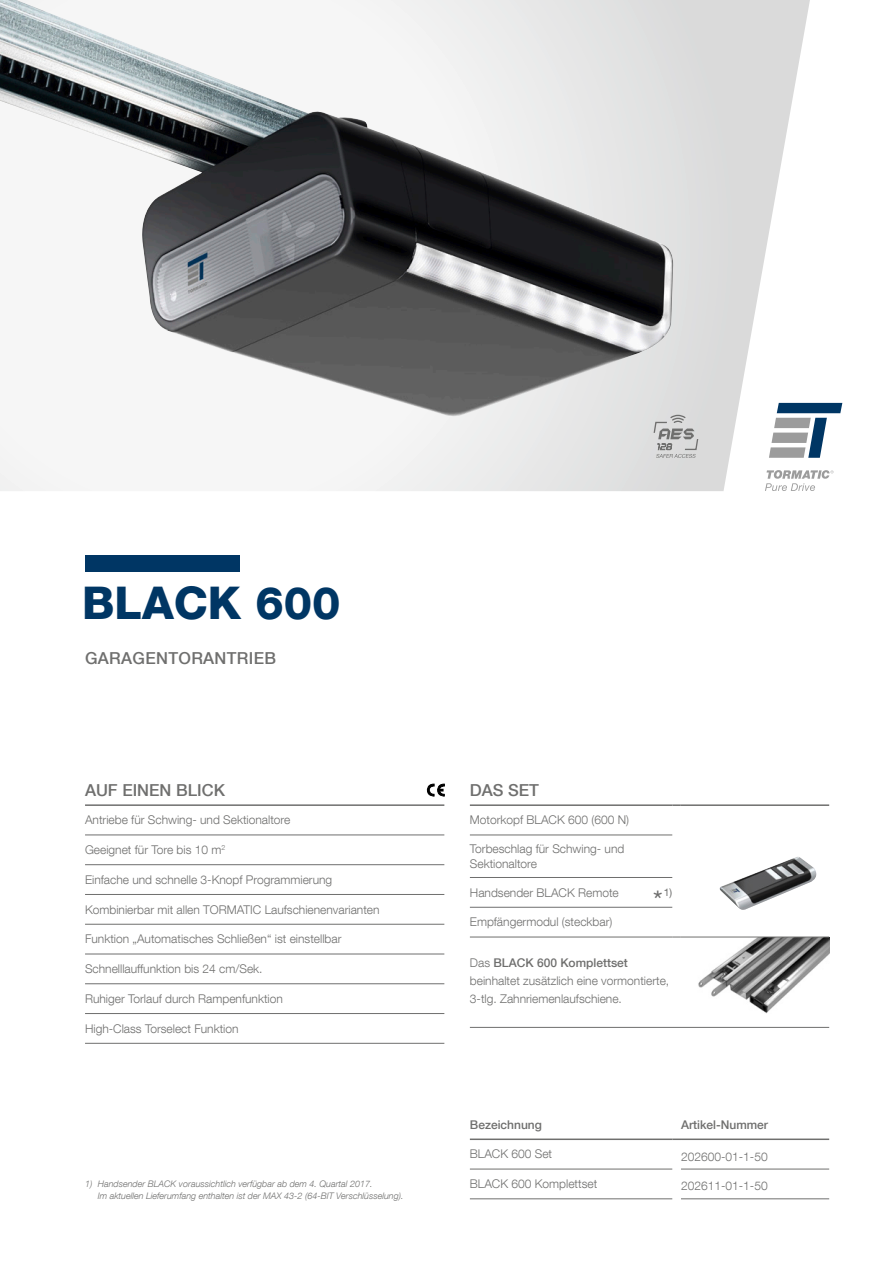
<style>
.page{position:relative;width:893px;height:1263px;background:#fff}
.page>*{position:absolute;margin:0;border:0;box-sizing:border-box;transform-origin:0 0}
.t1{font:800 45px "Helvetica Neue LT Com";color:#003664}
.t2{font:27px "Helvetica Neue LT Com";color:#6f6f6e}
.t3{font:500 16.5px "Helvetica Neue LT Com";letter-spacing:.02em;color:#6f6f6e}
.t4{font:500 16.5px "Helvetica Neue LT Com";color:#6f6f6e}
.t5{font:300 12px/18px "Helvetica Neue LT Com";color:#6f6f6e}
.t6{font:500 12px "Helvetica Neue LT Com";color:#6f6f6e}
.t7{font:10.5px "Helvetica Neue LT Com";color:#6f6f6e}
.t8{font:italic 300 9px/12px "Helvetica Neue LT Com";color:#6f6f6e}
.s1{font-weight:500}
</style>
<div class="page">
<img style="left:698px;top:938px;width:131px;height:76px">
<svg style="left:810px;top:403px;width:32px;height:55px"></svg>
<svg style="left:810px;top:470px;width:23px;height:21px"></svg>
<svg style="left:0;top:0;width:810px;height:491px"></svg>
<hr style="left:470px;top:804px;width:202px;height:2px;background:#6f6f6e">
<hr style="left:681px;top:804px;width:148px;height:2px;background:#6f6f6e">
<hr style="left:681px;top:937px;width:148px;height:1px;background:#6f6f6e">
<hr style="left:470px;top:834px;width:202px;height:1px;background:#6f6f6e">
<hr style="left:470px;top:877px;width:202px;height:1px;background:#6f6f6e">
<hr style="left:470px;top:907px;width:202px;height:1px;background:#6f6f6e">
<hr style="left:470px;top:937px;width:202px;height:1px;background:#6f6f6e">
<svg style="left:672px;top:804px;width:9px;height:2px"></svg>
<hr style="left:470px;top:1169px;width:202px;height:1px;background:#6f6f6e">
<hr style="left:681px;top:1169px;width:148px;height:1px;background:#6f6f6e">
<hr style="left:470px;top:1198px;width:202px;height:1px;background:#6f6f6e">
<hr style="left:681px;top:1198px;width:148px;height:1px;background:#6f6f6e">
<hr style="left:470px;top:1138px;width:202px;height:2px;background:#6f6f6e">
<svg style="left:672px;top:1138px;width:9px;height:2px"></svg>
<hr style="left:681px;top:1138px;width:148px;height:2px;background:#6f6f6e">
<hr style="left:470px;top:1027px;width:359px;height:1px;background:#6f6f6e">
<div style="left:85px;top:555px;width:155px;height:16px;background:#003664"></div>
<hr style="left:85px;top:804px;width:359px;height:2px;background:#6f6f6e">
<hr style="left:85px;top:834px;width:359px;height:1px;background:#6f6f6e">
<hr style="left:85px;top:864px;width:359px;height:1px;background:#6f6f6e">
<hr style="left:85px;top:894px;width:359px;height:1px;background:#6f6f6e">
<hr style="left:85px;top:924px;width:359px;height:1px;background:#6f6f6e">
<hr style="left:85px;top:954px;width:359px;height:1px;background:#6f6f6e">
<hr style="left:85px;top:983px;width:359px;height:1px;background:#6f6f6e">
<hr style="left:85px;top:1013px;width:359px;height:1px;background:#6f6f6e">
<hr style="left:85px;top:1043px;width:359px;height:1px;background:#6f6f6e">
<svg style="left:427px;top:784px;width:17px;height:12px"></svg>
<img style="left:0;top:0;width:674px;height:418px">
<img style="left:720px;top:857px;width:96px;height:53px">
<svg style="left:652px;top:414px;width:47px;height:44px;background:#c3c3c3"></svg>
<h1 class="t1" style="left:82px;top:577px;width:260px">BLACK 600</h1>
<h3 class="t3" style="left:85px;top:648px;width:193px">GARAGENTORANTRIEB</h3>
<h3 class="t4" style="left:85px;top:780px;width:141px">AUF EINEN BLICK</h3>
<p class="t5" style="left:85px;top:811px;width:207px">Antriebe für Schwing- und Sektionaltore</p>
<p class="t5" style="left:85px;top:840px;width:142px">Geeignet für Tore bis 10 m<sup>2</sup></p>
<p class="t5" style="left:85px;top:870px;width:249px">Einfache und schnelle 3-Knopf Programmierung</p>
<p class="t5" style="left:85px;top:900px;width:296px">Kombinierbar mit allen TORMATIC Laufschienenvarianten</p>
<p class="t5" style="left:85px;top:930px;width:258px">Funktion „Automatisches Schließen“ ist einstellbar</p>
<p class="t5" style="left:85px;top:960px;width:179px">Schnelllauffunktion bis 24 cm/Sek.</p>
<p class="t5" style="left:85px;top:989px;width:199px">Ruhiger Torlauf durch Rampenfunktion</p>
<p class="t5" style="left:85px;top:1019px;width:155px">High-Class Torselect Funktion</p>
<p class="t8" style="left:98px;top:1178px;width:307px;text-indent:-13px">1) Handsender BLACK voraussichtlich verfügbar ab dem 4. Quartal 2017.<br>Im aktuellen Lieferumfang enthalten ist der MAX 43-2 (64-BIT Verschlüsselung).</p>
<h3 class="t3" style="left:470px;top:780px;width:71px">DAS SET</h3>
<p class="t5" style="left:470px;top:811px;width:161px">Motorkopf BLACK 600 (600 N)</p>
<p class="t5" style="left:470px;top:841px;width:156px;line-height:15px">Torbeschlag für Schwing- und<br>Sektionaltore</p>
<p class="t5" style="left:470px;top:883px;width:150px">Handsender BLACK Remote</p>
<p class="t5" style="left:470px;top:913px;width:144px">Empfängermodul (steckbar)</p>
<p class="t5" style="left:470px;top:954px;width:201px">Das <span class="s1">BLACK 600 Komplettset </span>beinhaltet zusätzlich eine vormontierte,<br>3-tlg. Zahnriemenlaufschiene.</p>
<h2 class="t2" style="left:653px;top:883px;width:11px">*</h2>
<p class="t7" style="left:664px;top:886px;width:10px">1)</p>
<p class="t6" style="left:470px;top:1117px;width:74px">Bezeichnung</p>
<p class="t6" style="left:681px;top:1117px;width:89px">Artikel-Nummer</p>
<p class="t5" style="left:470px;top:1145px;width:84px">BLACK 600 Set</p>
<p class="t5" style="left:681px;top:1147px;width:88px">202600-01-1-50</p>
<p class="t5" style="left:470px;top:1175px;width:129px">BLACK 600 Komplettset</p>
<p class="t5" style="left:681px;top:1177px;width:88px">202611-01-1-50</p>
</div>
